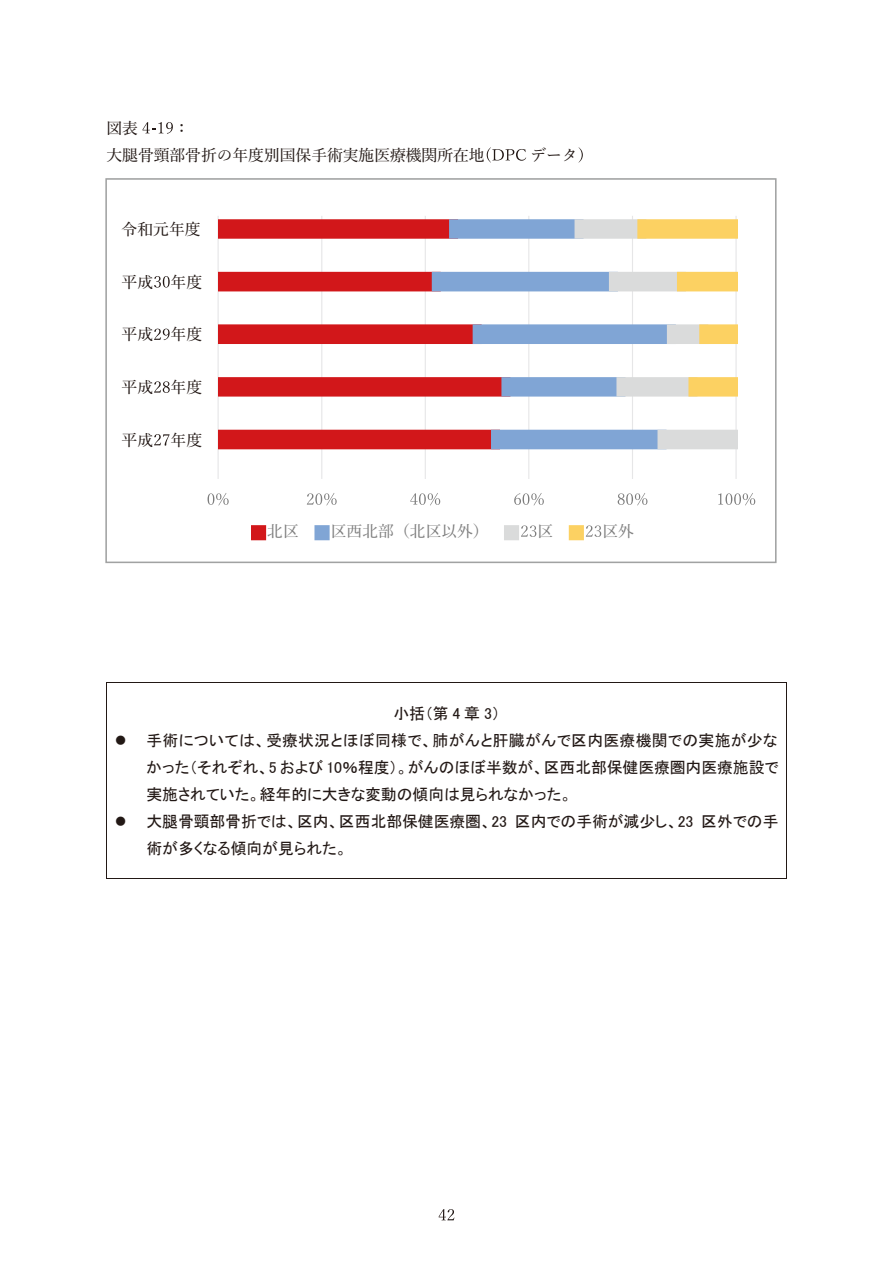
<style>
.page{position:relative;width:893px;height:1263px;background:#fff}
.page>*{position:absolute;margin:0;border:0;box-sizing:border-box;transform-origin:0 0}
.t1{font:15.9px/27px "MS P Gothic";color:#221815;text-align:justify}
.t2{font:500 15.9px/27px "Yu Min";color:#221815}
.t3{font:500 15.9px "Yu Min";color:#7d7d7d}
</style>
<div class="page">
<svg style="left:439px;top:1209px;width:15px;height:11px"></svg>
<svg style="left:142px;top:122px;width:31px;height:12px"></svg>
<svg style="left:487px;top:147px;width:39px;height:16px"></svg>
<svg style="left:578px;top:147px;width:5px;height:16px"></svg>
<hr style="left:107px;top:682px;width:679px;height:1px;background:#221815">
<hr style="left:106px;top:683px;width:1px;height:196px;background:#221815">
<hr style="left:107px;top:879px;width:679px;height:1px;background:#221815">
<hr style="left:786px;top:683px;width:1px;height:196px;background:#221815">
<hr style="left:218px;top:216px;width:1px;height:263px;background:#e6e6e7">
<hr style="left:321px;top:216px;width:1px;height:263px;background:#e6e6e7">
<hr style="left:425px;top:216px;width:1px;height:263px;background:#e6e6e7">
<hr style="left:528px;top:216px;width:1px;height:263px;background:#e6e6e7">
<hr style="left:632px;top:216px;width:1px;height:263px;background:#e6e6e7">
<hr style="left:735px;top:216px;width:2px;height:263px;background:#e6e6e7">
<svg style="left:218px;top:219px;width:209px;height:231px"></svg>
<svg style="left:427px;top:219px;width:143px;height:231px"></svg>
<svg style="left:570px;top:216px;width:167px;height:238px"></svg>
<svg style="left:208px;top:493px;width:21px;height:12px"></svg>
<svg style="left:307px;top:493px;width:30px;height:12px"></svg>
<svg style="left:410px;top:493px;width:30px;height:12px"></svg>
<svg style="left:514px;top:493px;width:30px;height:12px"></svg>
<svg style="left:618px;top:493px;width:29px;height:12px"></svg>
<svg style="left:718px;top:493px;width:37px;height:12px"></svg>
<div style="left:251px;top:525px;width:15px;height:15px;background:#d2171a"></div>
<svg style="left:314px;top:525px;width:16px;height:15px"></svg>
<div style="left:504px;top:525px;width:15px;height:15px;background:#dadbdb"></div>
<svg style="left:521px;top:525px;width:15px;height:12px"></svg>
<div style="left:569px;top:525px;width:15px;height:15px;background:#fcd162;border:6px solid #fcd162"></div>
<svg style="left:586px;top:525px;width:15px;height:12px"></svg>
<svg style="left:154px;top:276px;width:16px;height:12px"></svg>
<svg style="left:154px;top:329px;width:16px;height:11px"></svg>
<svg style="left:154px;top:381px;width:16px;height:12px"></svg>
<svg style="left:154px;top:434px;width:16px;height:12px"></svg>
<div style="left:105px;top:178px;width:671px;height:385px;border:2px solid #a1a2a2"></div>
<p class="t2" style="left:106px;top:113px;width:33px">図表</p>
<p class="t2" style="left:106px;top:113px;width:380px;text-indent:67px">：<br>大腿骨頸部骨折の年度別国保手術実施医療機関所在地</p>
<p class="t2" style="left:122px;top:214px;width:81px">令和元年度</p>
<p class="t2" style="left:122px;top:267px;width:82px">平成 年度</p>
<p class="t2" style="left:122px;top:319px;width:82px">平成 年度</p>
<p class="t2" style="left:122px;top:372px;width:82px">平成 年度</p>
<p class="t2" style="left:122px;top:425px;width:82px">平成 年度</p>
<p class="t2" style="left:530px;top:140px;width:49px">データ</p>
<p class="t3" style="left:267px;top:517px;width:33px">北区</p>
<p class="t3" style="left:331px;top:517px;width:160px">区西北部（北区以外）</p>
<p class="t3" style="left:537px;top:517px;width:17px">区</p>
<p class="t3" style="left:602px;top:517px;width:33px">区外</p>
<p class="t1" style="left:393px;top:700px;width:108px">小括（第 4 章 3）</p>
<p class="t1" style="left:146px;top:727px;width:634px;text-indent:-31px">● 手術については、受療状況とほぼ同様で、肺がんと肝臓がんで区内医療機関での実施が少なかった（それぞれ、5 および 10％程度）。がんのほぼ半数が、区西北部保健医療圏内医療施設で実施されていた。経年的に大きな変動の傾向は見られなかった。</p>
<p class="t1" style="left:146px;top:808px;width:634px;text-indent:-32px">● 大腿骨頸部骨折では、区内、区西北部保健医療圏、23 区内での手術が減少し、23 区外での手術が多くなる傾向が見られた。</p>
</div>
